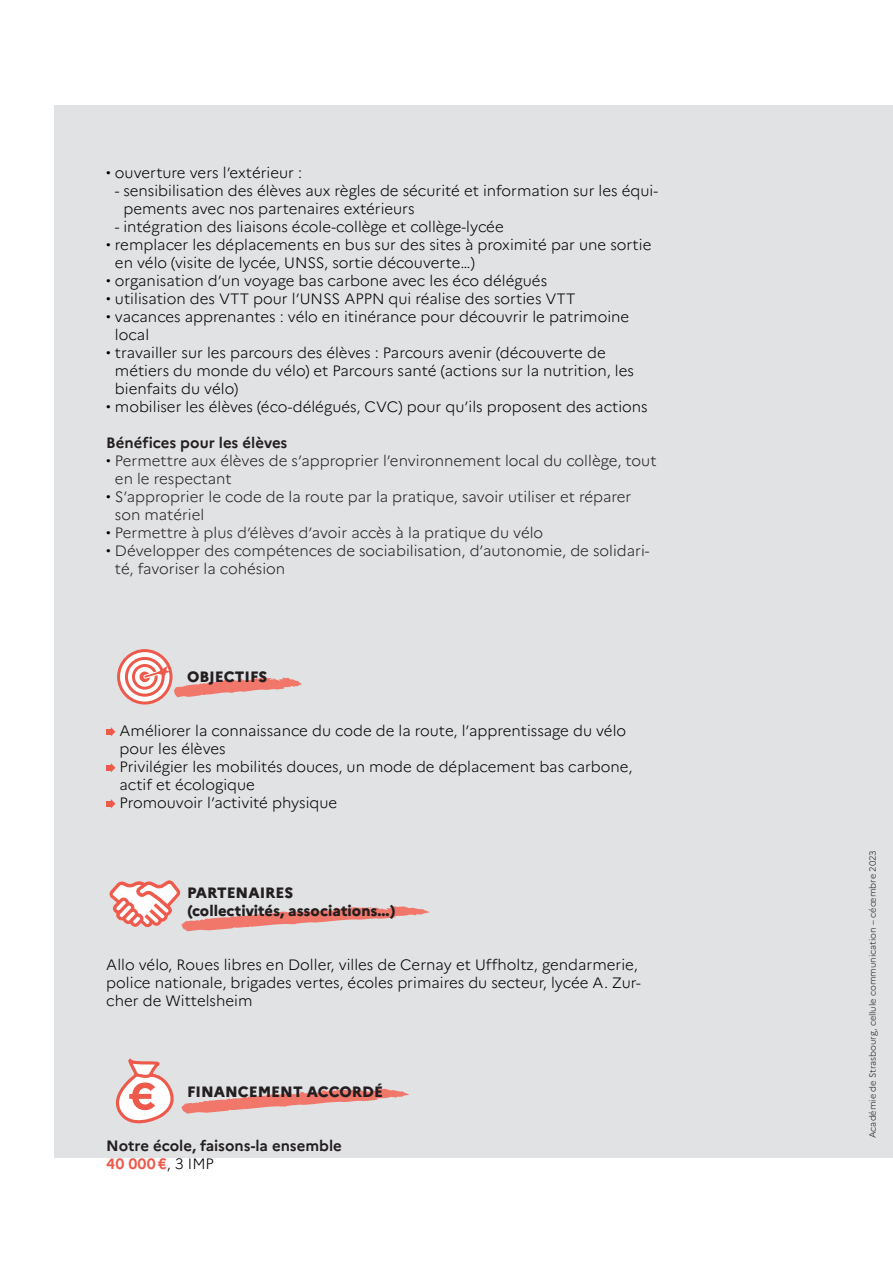
<style>
.page{position:relative;width:893px;height:1263px;background:#fff}
.page>*{position:absolute;margin:0;border:0;box-sizing:border-box;transform-origin:0 0}
.t1{font:300 15px/18px "Marianne";color:#000001}
.t2{font:300 15px/18px "Marianne";color:#231f20}
.t3{font:800 15px/18px "Marianne";color:#231f20}
.t4{font:700 15px/18px "Marianne";color:#231f20}
.t5{font:300 9px "Marianne";color:#231f20}
.s1{color:#000001}
.s2{color:#ed5a4c}
.s3{font-weight:300;color:#000001}
</style>
<div class="page">
<div style="left:54px;top:105px;width:839px;height:1053px;background:#e1e2e4"></div>
<svg style="left:106px;top:727px;width:9px;height:9px"></svg>
<svg style="left:106px;top:763px;width:9px;height:9px"></svg>
<svg style="left:106px;top:799px;width:9px;height:9px"></svg>
<svg style="left:119px;top:651px;width:52px;height:52px"></svg>
<div style="left:117px;top:649px;width:55px;height:55px;border:3px solid #ed5a4c;border-radius:50%"></div>
<svg style="left:126px;top:658px;width:37px;height:37px"></svg>
<div style="left:125px;top:657px;width:40px;height:40px;border:3px solid #ed5a4c;border-radius:50%"></div>
<svg style="left:133px;top:665px;width:23px;height:23px"></svg>
<div style="left:132px;top:664px;width:26px;height:26px;border:3px solid #ed5a4c;border-radius:50%"></div>
<svg style="left:140px;top:666px;width:162px;height:31px"></svg>
<svg style="left:110px;top:880px;width:320px;height:51px"></svg>
<svg style="left:115px;top:1058px;width:294px;height:66px"></svg>
<p class="t1" style="left:106px;top:163px;width:197px">• ouverture vers l’extérieur :</p>
<p class="t1" style="left:123px;top:181px;width:536px;text-indent:-9px">- sensibilisation des élèves aux règles de sécurité et information sur les équi&shy;pements avec nos partenaires extérieurs</p>
<p class="t1" style="left:115px;top:217px;width:390px">- intégration des liaisons école-collège et collège-lycée</p>
<p class="t1" style="left:115px;top:235px;width:538px;text-indent:-9px">• remplacer les déplacements en bus sur des sites à proximité par une sortie en vélo (visite de lycée, UNSS, sortie découverte…)</p>
<p class="t1" style="left:106px;top:271px;width:442px">• organisation d’un voyage bas carbone avec les éco délégués</p>
<p class="t1" style="left:106px;top:289px;width:471px">• utilisation des VTT pour l’UNSS APPN qui réalise des sorties VTT</p>
<p class="t1" style="left:115px;top:307px;width:516px;text-indent:-9px">• vacances apprenantes : vélo en itinérance pour découvrir le patrimoine local</p>
<p class="t1" style="left:115px;top:343px;width:520px;text-indent:-9px">• travailler sur les parcours des élèves : Parcours avenir (découverte de métiers du monde du vélo) et Parcours santé (actions sur la nutrition, les bienfaits du vélo)</p>
<p class="t1" style="left:106px;top:397px;width:543px">• mobiliser les élèves (éco-délégués, CVC) pour qu’ils proposent des actions</p>
<p class="t4" style="left:106px;top:433px;width:183px">Bénéfices pour les élèves</p>
<p class="t2" style="left:115px;top:451px;width:543px;text-indent:-9px"><span class="s1">•</span> Permettre aux élèves de s’approprier l’environnement local du collège, tout en le respectant</p>
<p class="t2" style="left:115px;top:487px;width:518px;text-indent:-9px"><span class="s1">•</span> S’approprier le code de la route par la pratique, savoir utiliser et réparer son matériel</p>
<p class="t2" style="left:106px;top:523px;width:438px"><span class="s1">•</span> Permettre à plus d’élèves d’avoir accès à la pratique du vélo</p>
<p class="t2" style="left:115px;top:541px;width:536px;text-indent:-9px"><span class="s1">•</span> Développer des compétences de sociabilisation, d’autonomie, de solidari&shy;té, favoriser la cohésion</p>
<p class="t3" style="left:187px;top:667px;width:82px">OBJECTIFS</p>
<p class="t1" style="left:119px;top:721px;width:515px">Améliorer la connaissance du code de la route, l’apprentissage du vélo pour les élèves<br>Privilégier les mobilités douces, un mode de déplacement bas carbone, actif et écologique<br>Promouvoir l’activité physique</p>
<p class="t3" style="left:187px;top:883px;width:210px">PARTENAIRES<br>(collectivités, associations...)</p>
<p class="t1" style="left:106px;top:955px;width:536px">Allo vélo, Roues libres en Doller, villes de Cernay et Uffholtz, gendarmerie, police nationale, brigades vertes, écoles primaires du secteur, lycée A. Zur&shy;cher de Wittelsheim</p>
<p class="t3" style="left:187px;top:1081px;width:197px">FINANCEMENT ACCORDÉ</p>
<p class="t4" style="left:106px;top:1135px;width:237px">Notre école, faisons-la ensemble<br><span class="s2">40 000 €</span><span class="s3">, 3 IMP</span></p>
<p class="t5" style="left:866px;top:1138px;width:289px;rotate:-90deg">Académie de Strasbourg, cellule communication – cécembre 2023</p>
</div>
